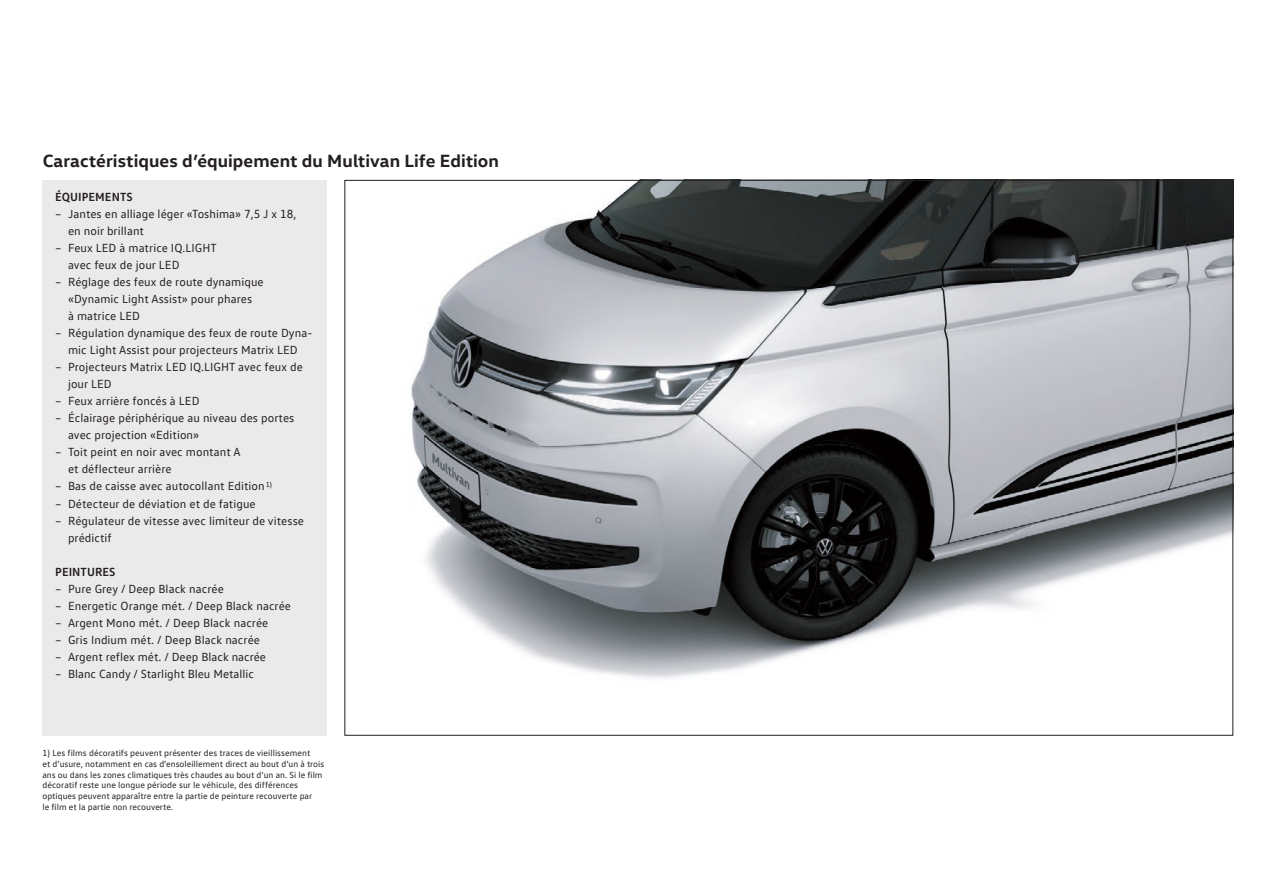
<style>
.page{position:relative;width:1263px;height:893px;background:#fff}
.page>*{position:absolute;margin:0;border:0;box-sizing:border-box;transform-origin:0 0}
.t1{font:700 18px "VW Head";letter-spacing:.005em;color:#241f1f}
.t2{font:12px/17px "VW Text";letter-spacing:.005em;color:#241f1f}
.t3{font:700 12px "VW Text";letter-spacing:.005em;color:#241f1f}
.t4{font:9px/10.8px "VW Text";color:#241f1f}
</style>
<div class="page">
<img style="left:411px;top:182px;width:820px;height:496px">
<div style="left:43px;top:180px;width:284px;height:556px;background:#ebeaea"></div>
<h1 class="t1" style="left:43px;top:149px;width:458px">Caractéristiques d’équipement du Multivan Life Edition</h1>
<p class="t3" style="left:55px;top:189px;width:79px">ÉQUIPEMENTS</p>
<p class="t2" style="left:68px;top:205px;width:230px;text-indent:-13px">– Jantes en alliage léger «Toshima» 7,5 J x 18, en noir brillant</p>
<p class="t2" style="left:68px;top:239px;width:150px;text-indent:-13px">– Feux LED à matrice IQ.LIGHT avec feux de jour LED</p>
<p class="t2" style="left:68px;top:273px;width:197px;text-indent:-13px">– Réglage des feux de route dynamique «Dynamic Light Assist» pour phares<br>à matrice LED</p>
<p class="t2" style="left:55px;top:324px;width:259px;text-align:center">– Régulation dynamique des feux de route Dyna&shy;mic Light Assist pour projecteurs Matrix LED</p>
<p class="t2" style="left:68px;top:358px;width:236px;text-indent:-13px">– Projecteurs Matrix LED IQ.LIGHT avec feux de jour LED</p>
<p class="t2" style="left:55px;top:392px;width:146px">– Feux arrière foncés à LED</p>
<p class="t2" style="left:68px;top:409px;width:228px;text-indent:-13px">– Éclairage périphérique au niveau des portes avec projection «Edition»</p>
<p class="t2" style="left:68px;top:443px;width:174px;text-indent:-13px">– Toit peint en noir avec montant A et déflecteur arrière</p>
<p class="t2" style="left:55px;top:477px;width:218px">– Bas de caisse avec autocollant Edition<sup>1)</sup></p>
<p class="t2" style="left:55px;top:495px;width:202px">– Détecteur de déviation et de fatigue</p>
<p class="t2" style="left:68px;top:512px;width:237px;text-indent:-13px">– Régulateur de vitesse avec limiteur de vitesse prédictif</p>
<p class="t3" style="left:55px;top:564px;width:62px">PEINTURES</p>
<p class="t2" style="left:55px;top:580px;width:170px">– Pure Grey / Deep Black nacrée</p>
<p class="t2" style="left:55px;top:597px;width:237px">– Energetic Orange mét. / Deep Black nacrée</p>
<p class="t2" style="left:55px;top:614px;width:215px">– Argent Mono mét. / Deep Black nacrée</p>
<p class="t2" style="left:55px;top:631px;width:206px">– Gris Indium mét. / Deep Black nacrée</p>
<p class="t2" style="left:55px;top:648px;width:212px">– Argent reflex mét. / Deep Black nacrée</p>
<p class="t2" style="left:55px;top:665px;width:200px">– Blanc Candy / Starlight Bleu Metallic</p>
<p class="t4" style="left:43px;top:747px;width:283px">1) Les films décoratifs peuvent présenter des traces de vieillissement<br>et d’usure, notamment en cas d’ensoleillement direct au bout d’un à trois ans ou dans les zones climatiques très chaudes au bout d’un an. Si le film décoratif reste une longue période sur le véhicule, des différences optiques peuvent apparaître entre la partie de peinture recouverte par<br>le film et la partie non recouverte.</p>
</div>
